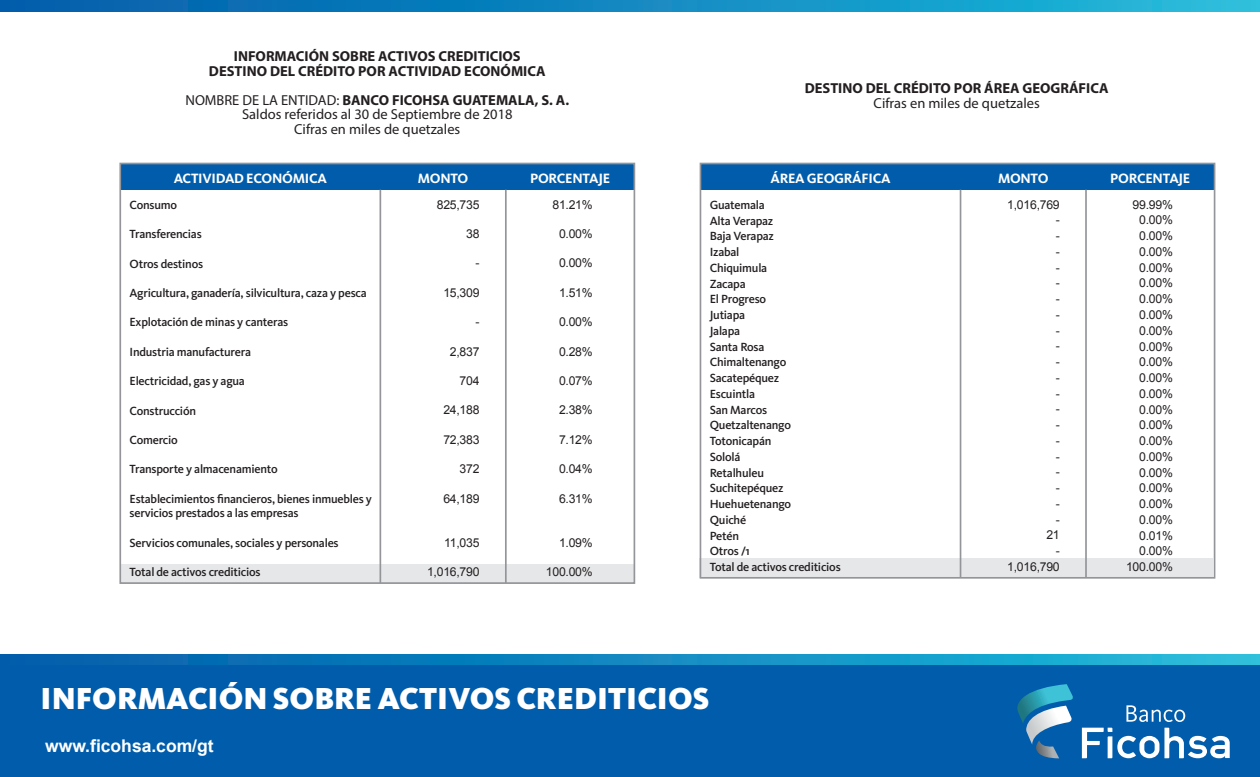
<style>
.page{position:relative;width:1260px;height:777px;background:#fff}
.page>*{position:absolute;margin:0;border:0;box-sizing:border-box;transform-origin:0 0}
.t1{font:900 31.5px "Kievit OT";color:#fff}
.t2{font:700 17.5px "Arial";color:#fff}
.t3{font:14.53px/14.5px "Myriad Pro";color:#231f20;text-align:center}
.t4{font:700 14.53px/14.5px "Myriad Pro";color:#231f20;text-align:center}
.t5{font:700 14px "Kievit OT";letter-spacing:-.02em;color:#fff}
.t6{font:500 12.25px/15.8px "Kievit OT";letter-spacing:-.02em;color:#231f20}
.t7{font:12.25px/15.8px "Arial";letter-spacing:-.02em;color:#231f20;text-align:right}
.s1{font-weight:700}
</style>
<div class="page">
<div style="left:120px;top:164px;width:514px;height:26px;background:#015dab"></div>
<div style="left:120px;top:564px;width:514px;height:20px;background:#e6e7e9"></div>
<hr style="left:380px;top:190px;width:1px;height:393px;background:#939598">
<hr style="left:505px;top:190px;width:2px;height:393px;background:#939598">
<div style="left:119px;top:163px;width:516px;height:421px;border:2px solid #939598"></div>
<div style="left:700px;top:164px;width:515px;height:26px;background:#015dab"></div>
<div style="left:700px;top:558px;width:513px;height:20px;background:#e6e7e9"></div>
<hr style="left:960px;top:190px;width:1px;height:388px;background:#939598">
<hr style="left:1085px;top:190px;width:2px;height:388px;background:#939598">
<div style="left:700px;top:163px;width:515px;height:416px;border:2px solid #939598"></div>
<svg style="left:0;top:0;width:1260px;height:11px"></svg>
<svg style="left:0;top:655px;width:1260px;height:11px"></svg>
<div style="left:0;top:666px;width:1260px;height:111px;background:#015dab"></div>
<svg style="left:1017px;top:684px;width:56px;height:74px"></svg>
<svg style="left:1082px;top:728px;width:148px;height:30px"></svg>
<svg style="left:1126px;top:705px;width:59px;height:17px"></svg>
<p class="t4" style="left:209px;top:48px;width:338px">INFORMACIÓN SOBRE ACTIVOS CREDITICIOS<br>DESTINO DEL CRÉDITO POR ACTIVIDAD ECONÓMICA</p>
<p class="t3" style="left:185px;top:92px;width:385px">NOMBRE DE LA ENTIDAD: <span class="s1">BANCO FICOHSA GUATEMALA, S. A.<br></span>Saldos referidos al 30 de Septiembre de 2018<br>Cifras en miles de quetzales</p>
<p class="t4" style="left:805px;top:81px;width:306px">DESTINO DEL CRÉDITO POR ÁREA GEOGRÁFICA</p>
<p class="t3" style="left:874px;top:96px;width:168px">Cifras en miles de quetzales</p>
<p class="t5" style="left:174px;top:170px;width:155px">ACTIVIDAD ECONÓMICA</p>
<p class="t5" style="left:418px;top:170px;width:52px">MONTO</p>
<p class="t5" style="left:530px;top:170px;width:82px">PORCENTAJE</p>
<p class="t5" style="left:770px;top:170px;width:122px">ÁREA GEOGRÁFICA</p>
<p class="t5" style="left:998px;top:170px;width:52px">MONTO</p>
<p class="t5" style="left:1110px;top:170px;width:82px">PORCENTAJE</p>
<p class="t6" style="left:130px;top:197px;width:49px">Consumo</p>
<p class="t6" style="left:130px;top:226px;width:74px">Transferencias</p>
<p class="t6" style="left:130px;top:255px;width:75px">Otros destinos</p>
<p class="t6" style="left:130px;top:285px;width:239px">Agricultura, ganadería, silvicultura, caza y pesca</p>
<p class="t6" style="left:130px;top:314px;width:160px">Explotación de minas y canteras</p>
<p class="t6" style="left:130px;top:344px;width:123px">Industria manufacturera</p>
<p class="t6" style="left:130px;top:373px;width:117px">Electricidad, gas y agua</p>
<p class="t6" style="left:130px;top:402px;width:68px">Construcción</p>
<p class="t6" style="left:130px;top:432px;width:50px">Comercio</p>
<p class="t6" style="left:130px;top:461px;width:150px">Transporte y almacenamiento</p>
<p class="t6" style="left:130px;top:491px;width:244px;line-height:14.7px">Establecimientos financieros, bienes inmuebles y servicios prestados a las empresas</p>
<p class="t6" style="left:130px;top:535px;width:211px">Servicios comunales, sociales y personales</p>
<p class="t6" style="left:130px;top:564px;width:132px">Total de activos crediticios</p>
<p class="t7" style="left:437px;top:196px;width:44px">825,735</p>
<p class="t7" style="left:466px;top:226px;width:15px">38</p>
<p class="t7" style="left:476px;top:255px;width:6px">-</p>
<p class="t7" style="left:443px;top:285px;width:38px">15,309</p>
<p class="t7" style="left:476px;top:314px;width:6px">-</p>
<p class="t7" style="left:450px;top:343px;width:31px">2,837</p>
<p class="t7" style="left:460px;top:373px;width:21px">704</p>
<p class="t7" style="left:443px;top:402px;width:38px">24,188</p>
<p class="t7" style="left:443px;top:432px;width:38px">72,383</p>
<p class="t7" style="left:460px;top:461px;width:21px">372</p>
<p class="t7" style="left:443px;top:490px;width:38px">64,189</p>
<p class="t7" style="left:444px;top:535px;width:37px">11,035</p>
<p class="t7" style="left:427px;top:564px;width:54px">1,016,790</p>
<p class="t7" style="left:552px;top:196px;width:42px">81.21%</p>
<p class="t7" style="left:559px;top:226px;width:35px">0.00%</p>
<p class="t7" style="left:559px;top:255px;width:35px">0.00%</p>
<p class="t7" style="left:559px;top:285px;width:35px">1.51%</p>
<p class="t7" style="left:559px;top:314px;width:35px">0.00%</p>
<p class="t7" style="left:559px;top:343px;width:35px">0.28%</p>
<p class="t7" style="left:559px;top:373px;width:35px">0.07%</p>
<p class="t7" style="left:559px;top:402px;width:35px">2.38%</p>
<p class="t7" style="left:559px;top:432px;width:35px">7.12%</p>
<p class="t7" style="left:559px;top:461px;width:35px">0.04%</p>
<p class="t7" style="left:559px;top:490px;width:35px">6.31%</p>
<p class="t7" style="left:559px;top:535px;width:35px">1.09%</p>
<p class="t7" style="left:546px;top:564px;width:48px">100.00%</p>
<p class="t6" style="left:710px;top:197px;width:132px">Guatemala<br>Alta Verapaz<br>Baja Verapaz<br>Izabal<br>Chiquimula<br>Zacapa<br>El Progreso<br>Jutiapa<br>Jalapa<br>Santa Rosa<br>Chimaltenango<br>Sacatepéquez<br>Escuintla<br>San Marcos<br>Quetzaltenango<br>Totonicapán<br>Sololá<br>Retalhuleu<br>Suchitepéquez<br>Huehuetenango<br>Quiché<br>Petén<br>Otros /1<br>Total de activos crediticios</p>
<p class="t7" style="left:1007px;top:197px;width:54px">1,016,769 -<br>-<br>-<br>-<br>-<br>-<br>-<br>-<br>-<br>-<br>-<br>-<br>-<br>-<br>-<br>-<br>-<br>-<br>-<br>-<br>21<br>-<br>1,016,790</p>
<p class="t7" style="left:1126px;top:197px;width:48px">99.99%<br>0.00%<br>0.00%<br>0.00%<br>0.00%<br>0.00%<br>0.00%<br>0.00%<br>0.00%<br>0.00%<br>0.00%<br>0.00%<br>0.00%<br>0.00%<br>0.00%<br>0.00%<br>0.00%<br>0.00%<br>0.00%<br>0.00%<br>0.00%<br>0.01%<br>0.00%<br>100.00%</p>
<h1 class="t1" style="left:41px;top:680px;width:670px">INFORMACIÓN SOBRE ACTIVOS CREDITICIOS</h1>
<h2 class="t2" style="left:45px;top:734px;width:170px">www.ficohsa.com/gt</h2>
</div>
